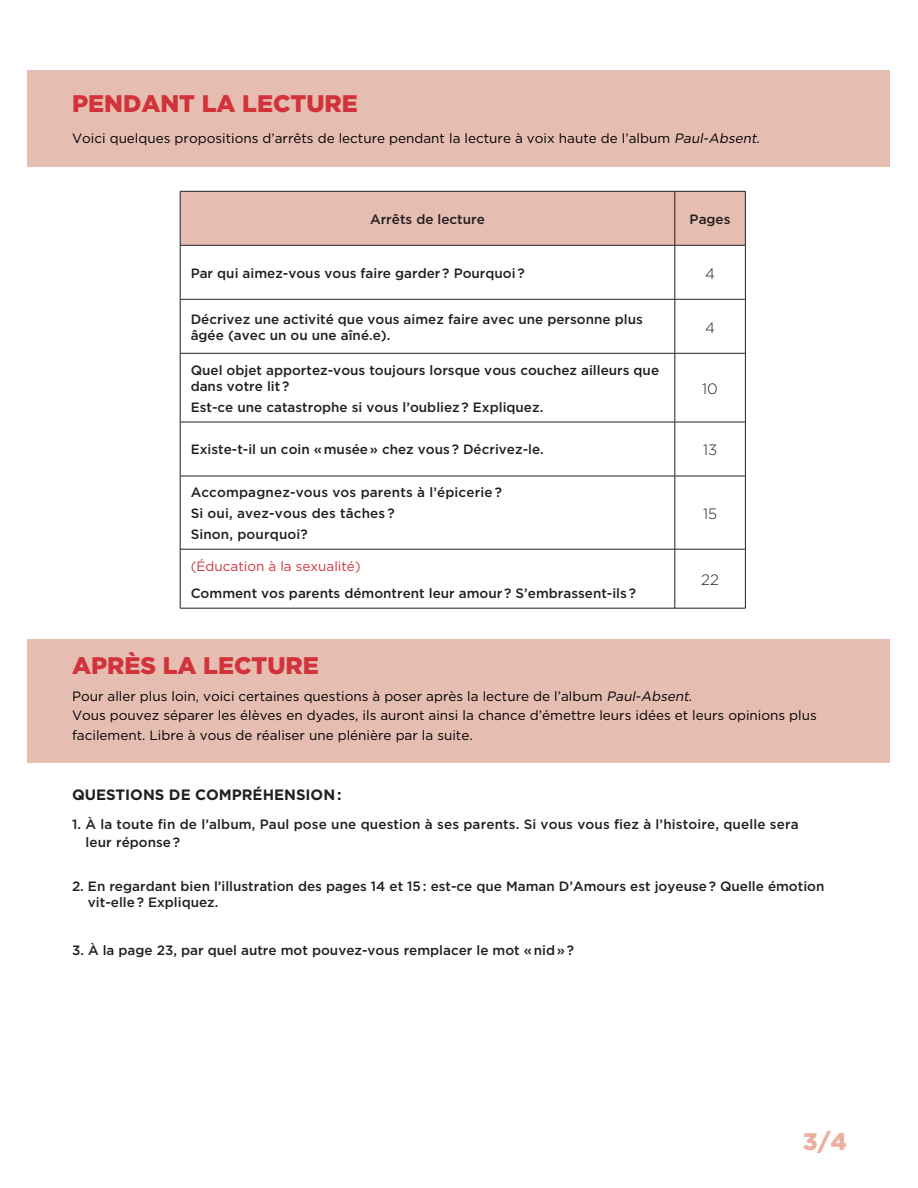
<style>
.page{position:relative;width:918px;height:1188px;background:#fff}
.page>*{position:absolute;margin:0;border:0;box-sizing:border-box;transform-origin:0 0}
.AvantLaLecture__VERT{font:900 24px "Gotham";color:#d2333a}
.Questions__Mauve3{font:900 24px "Gotham";color:#d2333a}
.t1{font:900 24px "Gotham";color:#ecaf9f}
.EnLienAvec{font:700 15px "Gotham";color:#231f20}
.t2{font:300 15px "Gotham";color:#231f20}
.Questions{font:500 13.5px/16.2px "Gotham";color:#231f20}
.Questions__Mauve3-2{font:13.5px/19.5px "Gotham";color:#000}
.Questions__Mauve3-3{font:13.5px "Gotham";color:#d2333a}
.s1{font-style:italic}
</style>
<div class="page">
<div style="left:28px;top:70px;width:862px;height:96px;background:#e6bdb1"></div>
<div style="left:28px;top:639px;width:862px;height:123px;background:#e6bdb1"></div>
<div style="left:181px;top:192px;width:564px;height:53px;background:#e6bdb1"></div>
<hr style="left:675px;top:245px;width:1px;height:54px;background:#231f20">
<hr style="left:675px;top:299px;width:1px;height:54px;background:#231f20">
<hr style="left:180px;top:353px;width:495px;height:1px;background:#231f20">
<hr style="left:675px;top:353px;width:71px;height:1px;background:#231f20">
<hr style="left:675px;top:353px;width:1px;height:69px;background:#231f20">
<hr style="left:180px;top:422px;width:495px;height:1px;background:#231f20">
<hr style="left:675px;top:422px;width:71px;height:1px;background:#231f20">
<hr style="left:675px;top:422px;width:1px;height:54px;background:#231f20">
<hr style="left:180px;top:476px;width:495px;height:1px;background:#231f20">
<hr style="left:675px;top:476px;width:71px;height:1px;background:#231f20">
<hr style="left:675px;top:476px;width:1px;height:73px;background:#231f20">
<hr style="left:180px;top:549px;width:495px;height:1px;background:#231f20">
<hr style="left:675px;top:549px;width:71px;height:1px;background:#231f20">
<hr style="left:675px;top:549px;width:1px;height:59px;background:#231f20">
<hr style="left:180px;top:608px;width:495px;height:1px;background:#231f20">
<hr style="left:675px;top:608px;width:71px;height:1px;background:#231f20">
<hr style="left:180px;top:299px;width:495px;height:1px;background:#231f20">
<hr style="left:675px;top:299px;width:71px;height:1px;background:#231f20">
<hr style="left:180px;top:245px;width:1px;height:54px;background:#231f20">
<hr style="left:745px;top:245px;width:1px;height:54px;background:#231f20">
<hr style="left:180px;top:299px;width:1px;height:54px;background:#231f20">
<hr style="left:745px;top:299px;width:1px;height:54px;background:#231f20">
<hr style="left:180px;top:353px;width:1px;height:69px;background:#231f20">
<hr style="left:745px;top:353px;width:1px;height:69px;background:#231f20">
<hr style="left:180px;top:422px;width:1px;height:54px;background:#231f20">
<hr style="left:745px;top:422px;width:1px;height:54px;background:#231f20">
<hr style="left:180px;top:476px;width:1px;height:73px;background:#231f20">
<hr style="left:745px;top:476px;width:1px;height:73px;background:#231f20">
<hr style="left:180px;top:549px;width:1px;height:59px;background:#231f20">
<hr style="left:745px;top:549px;width:1px;height:59px;background:#231f20">
<hr style="left:180px;top:191px;width:495px;height:1px;background:#231f20">
<hr style="left:180px;top:191px;width:1px;height:54px;background:#231f20">
<hr style="left:180px;top:245px;width:495px;height:1px;background:#231f20">
<hr style="left:675px;top:191px;width:71px;height:1px;background:#231f20">
<hr style="left:675px;top:191px;width:1px;height:54px;background:#231f20">
<hr style="left:745px;top:191px;width:1px;height:54px;background:#231f20">
<hr style="left:675px;top:245px;width:71px;height:1px;background:#231f20">
<p class="AvantLaLecture__VERT" style="left:72px;top:90px;width:287px">PENDANT LA LECTURE</p>
<p class="Questions__Mauve3-2" style="left:72px;top:128px;width:689px">Voici quelques propositions d’arrêts de lecture pendant la lecture à voix haute de l’album <span class="s1">Paul-Absent</span>.</p>
<p class="Questions" style="left:370px;top:211px;width:116px">Arrêts de lecture</p>
<p class="Questions" style="left:690px;top:211px;width:42px">Pages</p>
<p class="Questions" style="left:191px;top:265px;width:336px">Par qui aimez-vous vous faire garder ? Pourquoi ?</p>
<p class="t2" style="left:705px;top:265px;width:11px">4</p>
<p class="Questions" style="left:191px;top:311px;width:454px">Décrivez une activité que vous aimez faire avec une personne plus âgée (avec un ou une aîné.e).</p>
<p class="t2" style="left:705px;top:319px;width:11px">4</p>
<p class="Questions" style="left:191px;top:362px;width:470px">Quel objet apportez-vous toujours lorsque vous couchez ailleurs que dans votre lit ?</p>
<p class="Questions" style="left:191px;top:398px;width:354px">Est-ce une catastrophe si vous l’oubliez ? Expliquez.</p>
<p class="t2" style="left:702px;top:380px;width:17px">10</p>
<p class="Questions" style="left:191px;top:441px;width:355px">Existe-t-il un coin « musée » chez vous ? Décrivez-le.</p>
<p class="t2" style="left:703px;top:442px;width:16px">13</p>
<p class="Questions" style="left:191px;top:484px;width:313px">Accompagnez-vous vos parents à l’épicerie ?</p>
<p class="Questions" style="left:191px;top:505px;width:206px">Si oui, avez-vous des tâches ?</p>
<p class="Questions" style="left:191px;top:526px;width:119px">Sinon, pourquoi?</p>
<p class="t2" style="left:703px;top:505px;width:16px">15</p>
<p class="Questions__Mauve3-3" style="left:191px;top:559px;width:172px">(Éducation à la sexualité)</p>
<p class="Questions" style="left:191px;top:585px;width:447px">Comment vos parents démontrent leur amour ? S’embrassent-ils ?</p>
<p class="t2" style="left:701px;top:571px;width:19px">22</p>
<p class="Questions__Mauve3" style="left:72px;top:652px;width:248px">APRÈS LA LECTURE</p>
<p class="Questions__Mauve3-2" style="left:72px;top:686px;width:622px">Pour aller plus loin, voici certaines questions à poser après la lecture de l’album <span class="s1">Paul-Absent</span>.</p>
<p class="Questions__Mauve3-2" style="left:72px;top:705px;width:746px">Vous pouvez séparer les élèves en dyades, ils auront ainsi la chance d’émettre leurs idées et leurs opinions plus facilement. Libre à vous de réaliser une plénière par la suite.</p>
<p class="EnLienAvec" style="left:72px;top:784px;width:271px">QUESTIONS DE COMPRÉHENSION :</p>
<p class="Questions" style="left:85px;top:815px;width:715px;line-height:18px;text-indent:-13px">1. À la toute fin de l’album, Paul pose une question à ses parents. Si vous vous fiez à l’histoire, quelle sera leur réponse ?</p>
<p class="Questions" style="left:88px;top:877px;width:738px;text-indent:-16px">2. En regardant bien l’illustration des pages 14 et 15 : est-ce que Maman D’Amours est joyeuse ? Quelle émotion vit-elle ? Expliquez.</p>
<p class="Questions" style="left:72px;top:942px;width:504px">3. À la page 23, par quel autre mot pouvez-vous remplacer le mot « nid » ?</p>
<h1 class="t1" style="left:803px;top:1128px;width:46px">3/4</h1>
</div>
